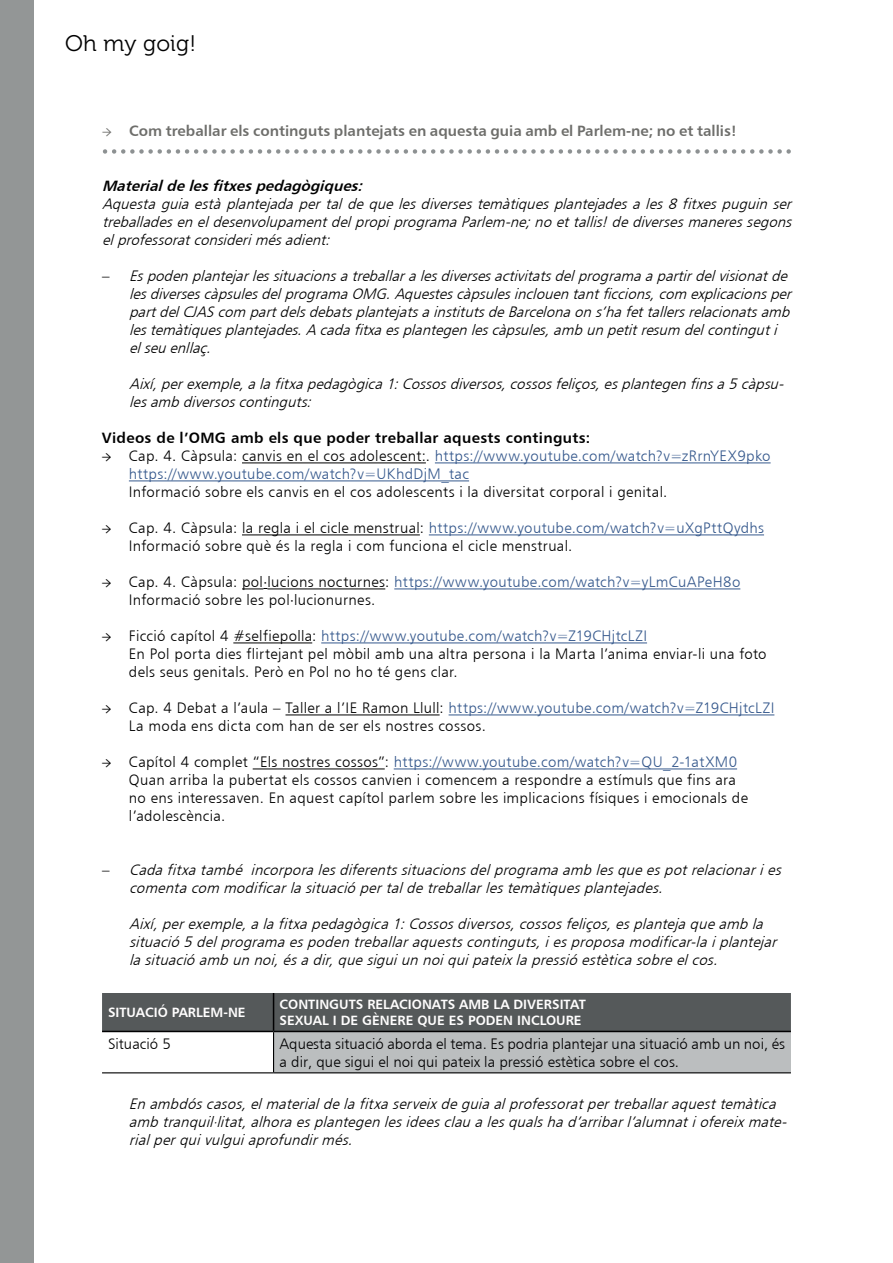
<style>
.page{position:relative;width:893px;height:1263px;background:#fff}
.page>*{position:absolute;margin:0;border:0;box-sizing:border-box;transform-origin:0 0}
.t1{font:22.5px "Museo 300";letter-spacing:.01em;color:#000001}
.t2{font:italic 15px/18px "Humanist 777 BT Light B";color:#000001}
.t3{font:15px/18px "Humanist 777 BT Light B";letter-spacing:.02em;color:#000001}
.t4{font:15px/18px "Humanist 777 BT Light B";color:#000001}
.t5{font:15px/18px "Humanist 777 BT Light B";letter-spacing:.02em;color:#36598d}
.t6{font:15px "Humanist 777 BT Bold B";color:#6e6e6b}
.t7{font:15px "Humanist 777 BT Bold B";letter-spacing:.02em;color:#000001}
.t8{font:italic 15px "Humanist 777 BT Bold B";color:#000001}
.t9{font:13.5px/16.2px "Humanist 777 BT Bold B";color:#fffefe}
.s1{font-family:"Minion Pro"}
.s2{font-style:normal}
.s3{font-family:"Minion Pro";color:#000001}
.s4{color:#000001}
.s5{color:#36598d}
.s6{font-family:"Montserrat"}
.s7{font-family:"Montserrat";font-weight:300}
</style>
<div class="page">
<svg style="left:114px;top:149px;width:676px;height:5px"></svg>
<hr style="left:242px;top:463px;width:184px;height:1px;background:#000001">
<hr style="left:435px;top:463px;width:336px;height:1px;background:#36598d">
<hr style="left:129px;top:481px;width:340px;height:1px;background:#36598d">
<hr style="left:242px;top:535px;width:178px;height:1px;background:#000001">
<hr style="left:429px;top:535px;width:335px;height:1px;background:#36598d">
<svg style="left:242px;top:588px;width:25px;height:2px"></svg>
<hr style="left:267px;top:589px;width:118px;height:1px;background:#000001">
<hr style="left:394px;top:589px;width:346px;height:1px;background:#36598d">
<hr style="left:233px;top:643px;width:79px;height:1px;background:#000001">
<hr style="left:321px;top:643px;width:326px;height:1px;background:#36598d">
<hr style="left:285px;top:715px;width:155px;height:1px;background:#000001">
<hr style="left:449px;top:715px;width:325px;height:1px;background:#36598d">
<hr style="left:253px;top:769px;width:132px;height:1px;background:#000001">
<hr style="left:394px;top:769px;width:343px;height:1px;background:#36598d">
<div style="left:102px;top:993px;width:689px;height:38px;background:#55595a"></div>
<div style="left:274px;top:1031px;width:517px;height:42px;background:#bbbebf"></div>
<hr style="left:273px;top:993px;width:1px;height:38px;background:#000001">
<hr style="left:102px;top:1031px;width:172px;height:1px;background:#000001">
<hr style="left:274px;top:1031px;width:517px;height:1px;background:#000001">
<hr style="left:273px;top:1032px;width:1px;height:40px;background:#000001">
<hr style="left:102px;top:1072px;width:172px;height:1px;background:#000001">
<hr style="left:274px;top:1072px;width:517px;height:1px;background:#000001">
<div style="left:0;top:0;width:33px;height:1263px;background:#939696"></div>
<h1 class="t1" style="left:65px;top:31px;width:132px">Oh my goig!</h1>
<p class="t6" style="left:102px;top:121px;width:636px"><span class="s1">→</span> Com treballar els continguts plantejats en aquesta guia amb el Parlem-ne; no et tallis!</p>
<p class="t8" style="left:102px;top:177px;width:266px">Materialdelesfitxespedagògiques:</p>
<p class="t2" style="left:102px;top:195px;width:695px;text-align:justify">Aquestaguiaestàplantejadapertaldequelesdiversestemàtiquesplantejadesales8fitxespuguinser treballadeseneldesenvolupamentdelpropiprogramaParlem-ne;noettallis!dediversesmaneressegons elprofessoratconsiderimésadient:</p>
<p class="t2" style="left:129px;top:267px;width:668px;text-indent:-27px"><span class="s2">–</span> Espodenplantejarlessituacionsatreballaralesdiversesactivitatsdelprogramaapartirdelvisionatde lesdiversescàpsulesdelprogramaOMG.Aquestescàpsulesinclouentantficcions,com explicacionsper partdelCJAScom partdelsdebatsplantejatsainstitutsdeBarcelonaons’hafettallersrelacionatsamb lestemàtiquesplantejades.A cadafitxaesplantegenlescàpsules,ambunpetitresum delcontinguti elseuenllaç.</p>
<p class="t2" style="left:129px;top:375px;width:660px">Així,perexemple,alafitxapedagògica1:Cossosdiversos,cossosfeliços,esplantegenfinsa5càpsu&shy;lesambdiversoscontinguts:</p>
<p class="t7" style="left:102px;top:429px;width:490px">Videos de l’OMG amb els que poder treballar aquests continguts:</p>
<p class="t5" style="left:129px;top:447px;width:643px;text-indent:-27px"><span class="s3">→</span> <span class="s4">Cap. 4. Càpsula: canvis en el cos adolescent:.</span> https://www.youtube.com/watch?v=zRrnYEX9pko https://www.youtube.com/watch?v=UKhdDjM_tac</p>
<p class="t3" style="left:129px;top:483px;width:540px">Informació sobre els canvis en el cos adolescents i la diversitat corporal i genital.</p>
<p class="t3" style="left:129px;top:519px;width:637px;text-indent:-27px"><span class="s1">→</span> Cap. 4. Càpsula: la regla i el cicle menstrual: <span class="s5">https://www.youtube.com/watch?v=uXgPttQydhs<br></span>Informació sobre què és la regla i com funciona el cicle menstrual.</p>
<p class="t3" style="left:129px;top:573px;width:613px;text-indent:-27px"><span class="s1">→</span> Cap. 4. Càpsula: pol<span class="s6">·</span>lucions nocturnes: <span class="s5">https://www.youtube.com/watch?v=yLmCuAPeH8o<br></span>Informació sobre les pol<span class="s6">·</span>lucionurnes.</p>
<p class="t3" style="left:129px;top:627px;width:639px;text-indent:-27px"><span class="s1">→</span> Ficció capítol 4 #selfiepolla: <span class="s5">https://www.youtube.com/watch?v=Z19CHjtcLZI<br></span>En Pol porta dies flirtejant pel mòbil amb una altra persona i la Marta l’anima enviar-li una foto dels seus genitals. Però en Pol no ho té gens clar.</p>
<p class="t3" style="left:129px;top:699px;width:647px;text-indent:-27px"><span class="s1">→</span> Cap. 4 Debat a l’aula – Taller a l’IE Ramon Llull: <span class="s5">https://www.youtube.com/watch?v=Z19CHjtcLZI<br></span>La moda ens dicta com han de ser els nostres cossos.</p>
<p class="t3" style="left:129px;top:753px;width:620px;text-indent:-27px"><span class="s1">→</span> Capítol 4 complet “Els nostres cossos”: <span class="s5">https://www.youtube.com/watch?v=QU_2-1atXM0<br></span>Quan arriba la pubertat els cossos canvien i comencem a respondre a estímuls que fins ara no ens interessaven. En aquest capítol parlem sobre les implicacions físiques i emocionals de l’adolescència.</p>
<p class="t2" style="left:129px;top:861px;width:658px;text-indent:-27px"><span class="s2">–</span> Cadafitxatambé incorporalesdiferentssituacionsdelprogramaamblesqueespotrelacionaries comentacom modificarlasituaciópertaldetreballarlestemàtiquesplantejades.</p>
<p class="t2" style="left:129px;top:915px;width:653px">Així,perexemple,alafitxapedagògica1:Cossosdiversos,cossosfeliços,esplantejaqueambla situació5delprogramaespodentreballaraquestscontinguts,iesproposamodificar-laiplantejar lasituacióambunnoi,ésadir,quesiguiunnoiquipateixlapressióestèticasobreelcos.</p>
<p class="t9" style="left:108px;top:1004px;width:139px">SITUACIÓ PARLEM-NE</p>
<p class="t9" style="left:280px;top:996px;width:308px">CONTINGUTS RELACIONATS AMB LA DIVERSITAT<br>SEXUAL I DE GÈNERE QUE ES PODEN INCLOURE</p>
<p class="t4" style="left:108px;top:1034px;width:64px">Situació 5</p>
<p class="t4" style="left:280px;top:1034px;width:507px">Aquesta situació aborda el tema. Es podria plantejar una situació amb un noi, és a dir, que sigui el noi qui pateix la pressió estètica sobre el cos.</p>
<p class="t2" style="left:129px;top:1095px;width:663px">Enambdóscasos,elmaterialdelafitxaserveixdeguiaalprofessoratpertreballaraquesttemàtica ambtranquil<span class="s7">·</span>litat,alhoraesplantegenlesideesclaualesqualshad’arribarl’alumnatiofereixmate&shy;rialperquivulguiaprofundirmés.</p>
</div>
